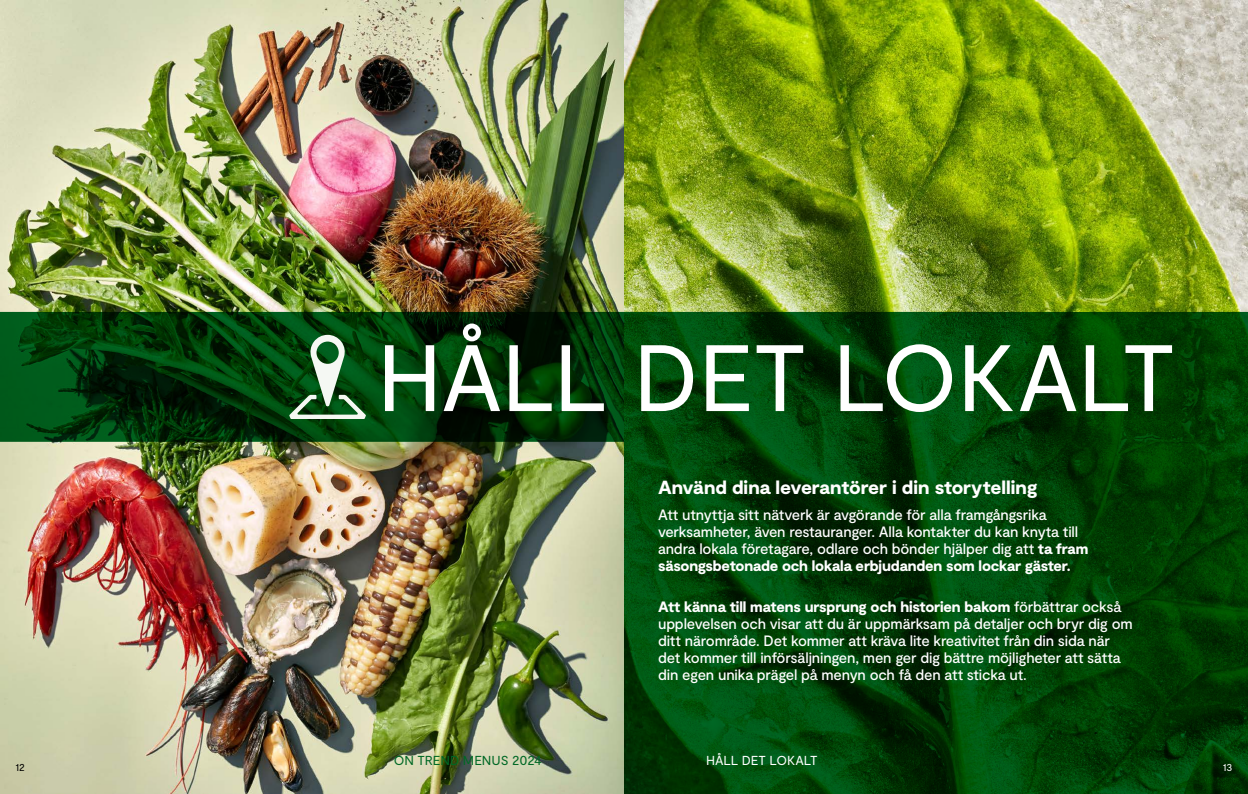
<style>
.page{position:relative;width:1248px;height:794px;background:#fff}
.page>*{position:absolute;margin:0;border:0;box-sizing:border-box;transform-origin:0 0}
.t1{font:94px "Moderat";letter-spacing:-.015em;color:#fff}
.t2{font:900 19px "Moderat";letter-spacing:-.005em;color:#fff}
.t3{font:500 15px/17px "Moderat";letter-spacing:-.015em;color:#fff}
.t4{font:13px "Moderat";letter-spacing:-.005em;color:#006825}
.t5{font:13px "Moderat";letter-spacing:-.005em;color:#fff}
.t6{font:10px "Moderat";color:#000}
.t7{font:10px "Moderat";color:#fff}
.s1{font-weight:900}
</style>
<div class="page">
<img style="left:0;top:0;width:1247px;height:312px">
<img style="left:0;top:312px;width:1247px;height:482px">
<svg style="left:289px;top:335px;width:77px;height:84px"></svg>
<h1 class="t1" style="left:377px;top:323px;width:800px">HÅLL DET LOKALT</h1>
<p class="t2" style="left:658px;top:477px;width:381px">Använd dina leverantörer i din storytelling</p>
<p class="t3" style="left:658px;top:507px;width:432px">Att utnyttja sitt nätverk är avgörande för alla framgångsrika verksamheter, även restauranger. Alla kontakter du kan knyta till andra lokala företagare, odlare och bönder hjälper dig att <span class="s1">ta fram säsongsbetonade och lokala erbjudanden som lockar gäster.</span></p>
<p class="t3" style="left:658px;top:599px;width:476px"><span class="s1">Att känna till matens ursprung och historien bakom</span> förbättrar också upplevelsen och visar att du är uppmärksam på detaljer och bryr dig om ditt närområde. Det kommer att kräva lite kreativitet från din sida när det kommer till införsäljningen, men ger dig bättre möjligheter att sätta din egen unika prägel på menyn och få den att sticka ut.</p>
<p class="t4" style="left:393px;top:752px;width:150px">ON TREND MENUS 2024</p>
<p class="t5" style="left:706px;top:752px;width:113px">HÅLL DET LOKALT</p>
<p class="t6" style="left:15px;top:761px;width:11px">12</p>
<p class="t7" style="left:1222px;top:761px;width:11px">13</p>
</div>
